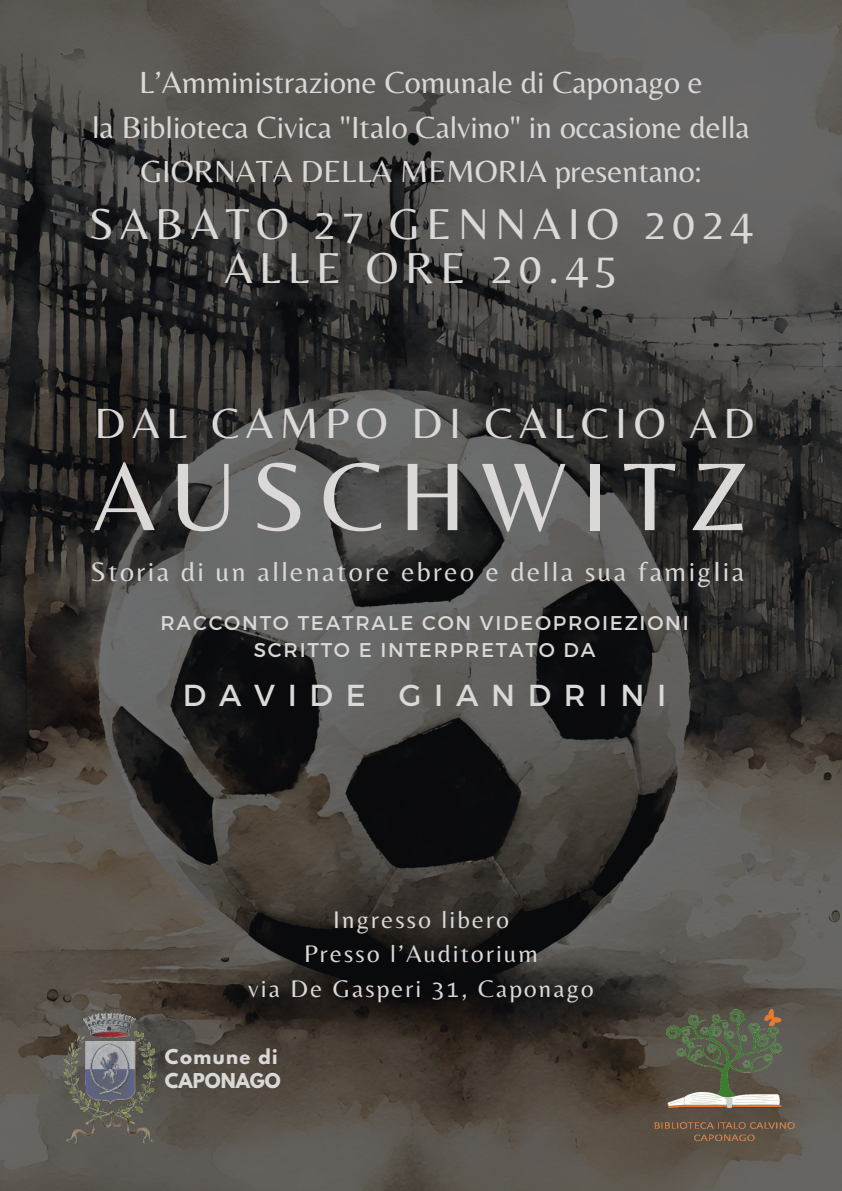
<style>
.page{position:relative;width:842px;height:1191px;background:#fff}
.page>*{position:absolute;margin:0;border:0;box-sizing:border-box;transform-origin:0 0}
.t1{font:100px "Belleza";letter-spacing:.145em;color:#dbd9d8}
.t2{font:45px/44.2px "Belleza";letter-spacing:.145em;color:#dbd9d8;text-align:center}
.t3{font:44px "Belleza";letter-spacing:.145em;color:#dbd9d8}
.t4{font:31.8px/44.2px "Belleza";color:#dbd9d8;text-align:center}
.t5{font:30.3px "Montserrat";letter-spacing:.42em;color:#dbd9d8}
.t6{font:27.9px "Belleza";letter-spacing:.09em;color:#dbd9d8}
.t7{font:25px/34.5px "Belleza";letter-spacing:.09em;color:#dbd9d8;text-align:center}
.t8{font:19.9px/27.8px "Montserrat";letter-spacing:.09em;color:#dbd9d8;text-align:center}
.t9{font:700 18.1px/24.2px "League Spartan";color:#dbd9d8}
</style>
<div class="page">
<img style="left:0;top:0;width:842px;height:1190px">
<img style="left:643px;top:1007px;width:159px;height:141px">
<img style="left:48px;top:1007px;width:130px;height:141px">
<p class="t4" style="left:92px;top:60px;width:659px">L’Amministrazione Comunale di Caponago e<br>la Biblioteca Civica "Italo Calvino" in occasione della<br>GIORNATA DELLA MEMORIA presentano:</p>
<h2 class="t2" style="left:89px;top:201px;width:666px">SABATO 27 GENNAIO 2024<br>ALLE ORE 20.45</h2>
<h3 class="t3" style="left:94px;top:397px;width:662px">DAL CAMPO DI CALCIO AD</h3>
<h1 class="t1" style="left:93px;top:437px;width:657px">AUSCHWITZ</h1>
<p class="t6" style="left:91px;top:555px;width:655px">Storia di un allenatore ebreo e della sua famiglia</p>
<p class="t8" style="left:161px;top:608px;width:530px">RACCONTO TEATRALE CON VIDEOPROIEZIONI<br>SCRITTO E INTERPRETATO DA</p>
<p class="t5" style="left:183px;top:676px;width:485px">DAVIDE GIANDRINI</p>
<p class="t7" style="left:248px;top:901px;width:347px">Ingresso libero<br>Presso l’Auditorium<br>via De Gasperi 31, Caponago</p>
<p class="t9" style="left:165px;top:1044px;width:117px">Comune di<br>CAPONAGO</p>
</div>
